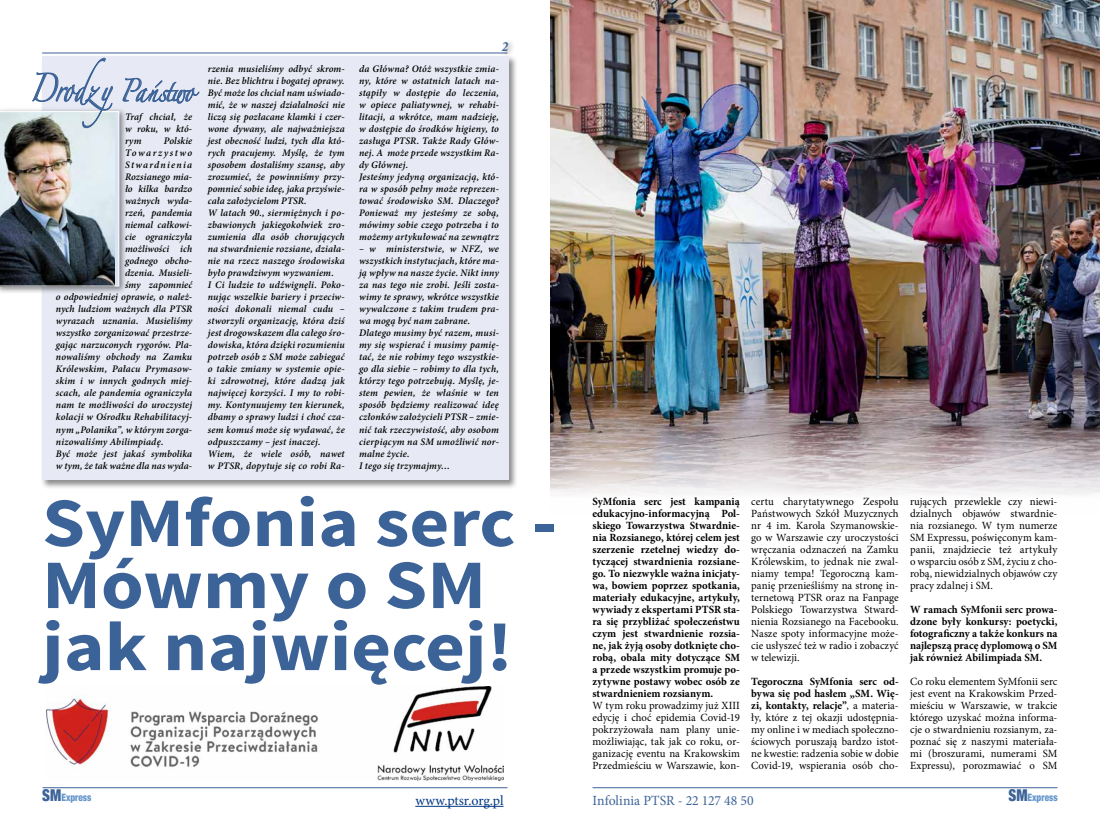
<style>
.page{position:relative;width:1100px;height:823px;background:#fff}
.page>*{position:absolute;margin:0;border:0;box-sizing:border-box;transform-origin:0 0}
.t1{font:700 69.4px/62px "Source Sans Pro";color:#3c6398;scale:1.11 1}
.t2{font:20.1px "Zapfino";letter-spacing:-.095em;color:#3c6398;scale:.77 1}
.t3{font:14px "Minion Pro";color:#3c6398}
.t4{font:14px "Minion Pro";letter-spacing:-.01em;color:#003885}
.t5{font:italic 700 condensed 14px "Minion Pro";color:#3c6398}
.t6{font:11px/12px "Minion Pro";color:#000;text-align:justify}
.t7{font:700 11px/12px "Minion Pro";color:#000;text-align:justify}
.t8{font:900 condensed 10.2px "Helvetica Neue";color:#6797cc;scale:.91 1}
.t9{font:italic 600 10px/12px "Minion Pro";letter-spacing:.015em;color:#000}
.t10{font:italic 600 10px "Minion Pro";letter-spacing:.125em;color:#000}
.t11{font:italic 600 10px "Minion Pro";letter-spacing:.155em;color:#000}
.s1{font-size:25.2px}
.s2{font-weight:700}
.s3{font-size:16.3px;color:#3c6398}
</style>
<div class="page">
<hr style="left:42px;top:52px;width:465px;height:1px;background:#3c6398">
<hr style="left:43px;top:786px;width:464px;height:1px;background:#3c6398">
<hr style="left:592px;top:786px;width:465px;height:1px;background:#3c6398">
<div style="left:499px;top:38px;width:16px;height:20px;background:#000;opacity:.5"></div>
<hr style="left:415px;top:805px;width:88px;height:1px;background:#003885">
<img style="left:550px;top:0;width:550px;height:495px">
<div style="left:41px;top:55px;width:477px;height:434px;background:#000;opacity:.45"></div>
<div style="left:42px;top:56px;width:467px;height:424px;background:#e7eaf4"></div>
<div style="left:0;top:108px;width:127px;height:186px;background:#000;opacity:.45"></div>
<img style="left:0;top:58px;width:200px;height:228px">
<img style="left:46px;top:686px;width:457px;height:94px">
<h3 class="t5" style="left:502px;top:36px;width:8px">2</h3>
<h2 class="t2" style="left:30px;top:82px;width:215px"><span class="s1">Drodzy</span>Pa ń stwo</h2>
<p class="t9" style="left:208px;top:63px;width:138px">rzenia musieliśmy odbyć skrom&shy;nie. Bez blichtru i bogatej oprawy.<br>Być może los chciał nam uświado&shy;mić, że w naszej działalności nie liczą się pozłacane klamki i czer&shy;wone dywany, ale najważniejsza jest obecność ludzi, tych dla któ&shy;rych pracujemy. Myślę, że tym sposobem dostaliśmy szansę, aby zrozumieć, że powinniśmy przy&shy;pomnieć sobie ideę, jaka przyświe&shy;cała założycielom PTSR.<br>W latach 90., siermiężnych i po&shy;zbawionych jakiegokolwiek zro&shy;zumienia dla osób chorujących na stwardnienie rozsiane, działa&shy;nie na rzecz naszego środowiska było prawdziwym wyzwaniem.<br>I Ci ludzie to udźwignęli. Poko&shy;nując wszelkie bariery i przeciw&shy;ności dokonali niemal cudu – stworzyli organizację, która dziś jest drogowskazem dla całego śro&shy;dowiska, która dzięki rozumieniu potrzeb osób z SM może zabiegać o takie zmiany w systemie opie&shy;ki zdrowotnej, które dadzą jak najwięcej korzyści. I my to robi&shy;my. Kontynuujemy ten kierunek, dbamy o sprawy ludzi i choć cza&shy;sem komuś może się wydawać, że odpuszczamy – jest inaczej.<br>Wiem, że wiele osób, nawet w PTSR, dopytuje się co robi Ra-</p>
<p class="t9" style="left:359px;top:63px;width:141px">da Główna? Otóż wszystkie zmia&shy;ny, które w ostatnich latach na&shy;stąpiły w dostępie do leczenia, w opiece paliatywnej, w rehabi&shy;litacji, a wkrótce, mam nadzieję, w dostępie do środków higieny, to zasługa PTSR. Także Rady Głów&shy;nej. A może przede wszystkim Ra&shy;dy Głównej.<br>Jesteśmy jedyną organizacją, któ&shy;ra w sposób pełny może reprezen&shy;tować środowisko SM. Dlaczego?<br>Ponieważ my jesteśmy ze sobą, mówimy sobie czego potrzeba i to możemy artykułować na zewnątrz</p>
<p class="t9" style="left:125px;top:111px;width:69px;text-align:justify">Traf chciał, że w roku, w któ&shy;rym</p>
<p class="t9" style="left:164px;top:135px;width:30px">Polskie</p>
<p class="t11" style="left:125px;top:146px;width:69px">Towarzystwo</p>
<p class="t10" style="left:125px;top:158px;width:69px">Stwardnienia</p>
<p class="t9" style="left:125px;top:171px;width:69px">Rozsianego mia-</p>
<p class="t9" style="left:125px;top:183px;width:69px">ło kilka bardzo</p>
<p class="t9" style="left:125px;top:195px;width:69px">ważnych wyda-</p>
<p class="t9" style="left:125px;top:207px;width:69px">rzeń, pandemia</p>
<p class="t9" style="left:125px;top:219px;width:69px">niemal całkowi-</p>
<p class="t9" style="left:125px;top:231px;width:69px">cie ograniczyła</p>
<p class="t9" style="left:125px;top:243px;width:69px">możliwości ich</p>
<p class="t9" style="left:125px;top:255px;width:69px">godnego obcho-</p>
<p class="t9" style="left:125px;top:267px;width:69px">dzenia. Musieli-</p>
<p class="t9" style="left:125px;top:279px;width:69px">śmy zapomnieć</p>
<p class="t9" style="left:56px;top:291px;width:138px">o odpowiedniej oprawie, o należ-</p>
<p class="t9" style="left:56px;top:303px;width:138px">nych ludziom ważnych dla PTSR</p>
<p class="t9" style="left:56px;top:315px;width:138px">wyrazach uznania. Musieliśmy</p>
<p class="t9" style="left:56px;top:327px;width:138px">wszystko zorganizować przestrze-</p>
<p class="t9" style="left:56px;top:339px;width:138px">gając narzuconych rygorów. Pla-</p>
<p class="t9" style="left:56px;top:351px;width:138px">nowaliśmy obchody na Zamku</p>
<p class="t9" style="left:56px;top:363px;width:138px">Królewskim, Pałacu Prymasow-</p>
<p class="t9" style="left:56px;top:375px;width:138px">skim i w innych godnych miej-</p>
<p class="t9" style="left:56px;top:387px;width:138px">scach, ale pandemia ograniczyła</p>
<p class="t9" style="left:56px;top:399px;width:138px">nam te możliwości do uroczystej</p>
<p class="t9" style="left:56px;top:411px;width:138px">kolacji w Ośrodku Rehabilitacyj-</p>
<p class="t9" style="left:56px;top:423px;width:138px">nym „Polanika”, w którym zorga-</p>
<p class="t9" style="left:56px;top:435px;width:109px">nizowaliśmy Abilimpiadę.</p>
<p class="t9" style="left:56px;top:447px;width:138px">Być może jest jakaś symbolika</p>
<p class="t9" style="left:56px;top:459px;width:138px">w tym, że tak ważne dla nas wyda-</p>
<p class="t9" style="left:359px;top:243px;width:141px">– w ministerstwie, w NFZ, we wszystkich instytucjach, które ma&shy;ją wpływ na nasze życie. Nikt inny za nas tego nie zrobi. Jeśli zosta&shy;wimy te sprawy, wkrótce wszystkie wywalczone z takim trudem pra&shy;wa mogą być nam zabrane.<br>Dlatego musimy być razem, musi&shy;my się wspierać i musimy pamię&shy;tać, że nie robimy tego wszystkie&shy;go dla siebie – robimy to dla tych, którzy tego potrzebują. Myślę, je&shy;stem pewien, że właśnie w ten sposób będziemy realizować ideę członków założycieli PTSR – zmie&shy;nić tak rzeczywistość, aby osobom cierpiącym na SM umożliwić nor&shy;malne życie.<br>I tego się trzymajmy…</p>
<h1 class="t1" style="left:42px;top:494px;width:465px">SyMfonia serc -<br>Mówmy o SM jak najwięcej!</h1>
<p class="t7" style="left:592px;top:494px;width:149px">SyMfonia serc jest kampanią edukacyjno-informacyjną Pol&shy;skiego Towarzystwa Stwardnie&shy;nia Rozsianego, której celem jest szerzenie rzetelnej wiedzy do&shy;tyczącej stwardnienia rozsiane&shy;go. To niezwykle ważna inicjaty&shy;wa, bowiem poprzez spotkania, materiały edukacyjne, artykuły, wywiady z ekspertami PTSR sta&shy;ra się przybliżać społeczeństwu czym jest stwardnienie rozsia&shy;ne, jak żyją osoby dotknięte cho&shy;robą, obala mity dotyczące SM a przede wszystkim promuje po&shy;zytywne postawy wobec osób ze stwardnieniem rozsianym.</p>
<p class="t6" style="left:592px;top:699px;width:149px">W tym roku prowadzimy już XIII edycję i choć epidemia Covid-19 pokrzyżowała nam plany unie&shy;możliwiając, tak jak co roku, or&shy;ganizację eventu na Krakowskim Przedmieściu w Warszawie, kon-</p>
<p class="t6" style="left:751px;top:495px;width:149px">certu charytatywnego Zespołu Państwowych Szkół Muzycznych nr 4 im. Karola Szymanowskie&shy;go w Warszawie czy uroczystości wręczania odznaczeń na Zamku Królewskim, to jednak nie zwal&shy;niamy tempa! Tegoroczną kam&shy;panię przenieśliśmy na stronę in&shy;ternetową PTSR oraz na Fanpage Polskiego Towarzystwa Stward&shy;nienia Rozsianego na Facebooku.<br>Nasze spoty informacyjne może&shy;cie usłyszeć też w radio i zobaczyć w telewizji.</p>
<p class="t6" style="left:751px;top:675px;width:149px"><span class="s2">Tegoroczna SyMfonia serc od&shy;bywa się pod hasłem „SM. Wię&shy;zi, kontakty, relacje”</span>, a materia&shy;ły, które z tej okazji udostępnia&shy;my online i w mediach społeczno&shy;ściowych poruszają bardzo istot&shy;ne kwestie: radzenia sobie w dobie Covid-19, wspierania osób cho-</p>
<p class="t6" style="left:910px;top:495px;width:149px">rujących przewlekle czy niewi&shy;dzialnych objawów stwardnie&shy;nia rozsianego. W tym numerze SM Expressu, poświęconym kam&shy;panii, znajdziecie też artykuły o wsparciu osób z SM, życiu z cho&shy;robą, niewidzialnych objawów czy pracy zdalnej i SM.</p>
<p class="t7" style="left:910px;top:602px;width:149px">W ramach SyMfonii serc prowa&shy;dzone były konkursy: poetycki, fotograficzny a także konkurs na najlepszą pracę dyplomową o SM jak również Abilimpiada SM.</p>
<p class="t6" style="left:910px;top:675px;width:149px">Co roku elementem SyMfonii serc jest event na Krakowskim Przed&shy;mieściu w Warszawie, w trakcie którego uzyskać można informa&shy;cje o stwardnieniu rozsianym, za&shy;poznać się z naszymi materiała&shy;mi (broszurami, numerami SM Expressu), porozmawiać o SM</p>
<p class="t8" style="left:42px;top:788px;width:56px"><span class="s3">S M</span> Express</p>
<p class="t8" style="left:1008px;top:788px;width:55px"><span class="s3">S M</span> Express</p>
<h3 class="t4" style="left:415px;top:790px;width:90px">www.ptsr.org.pl</h3>
<h3 class="t3" style="left:592px;top:790px;width:163px">Infolinia PTSR - 22 127 48 50</h3>
</div>
